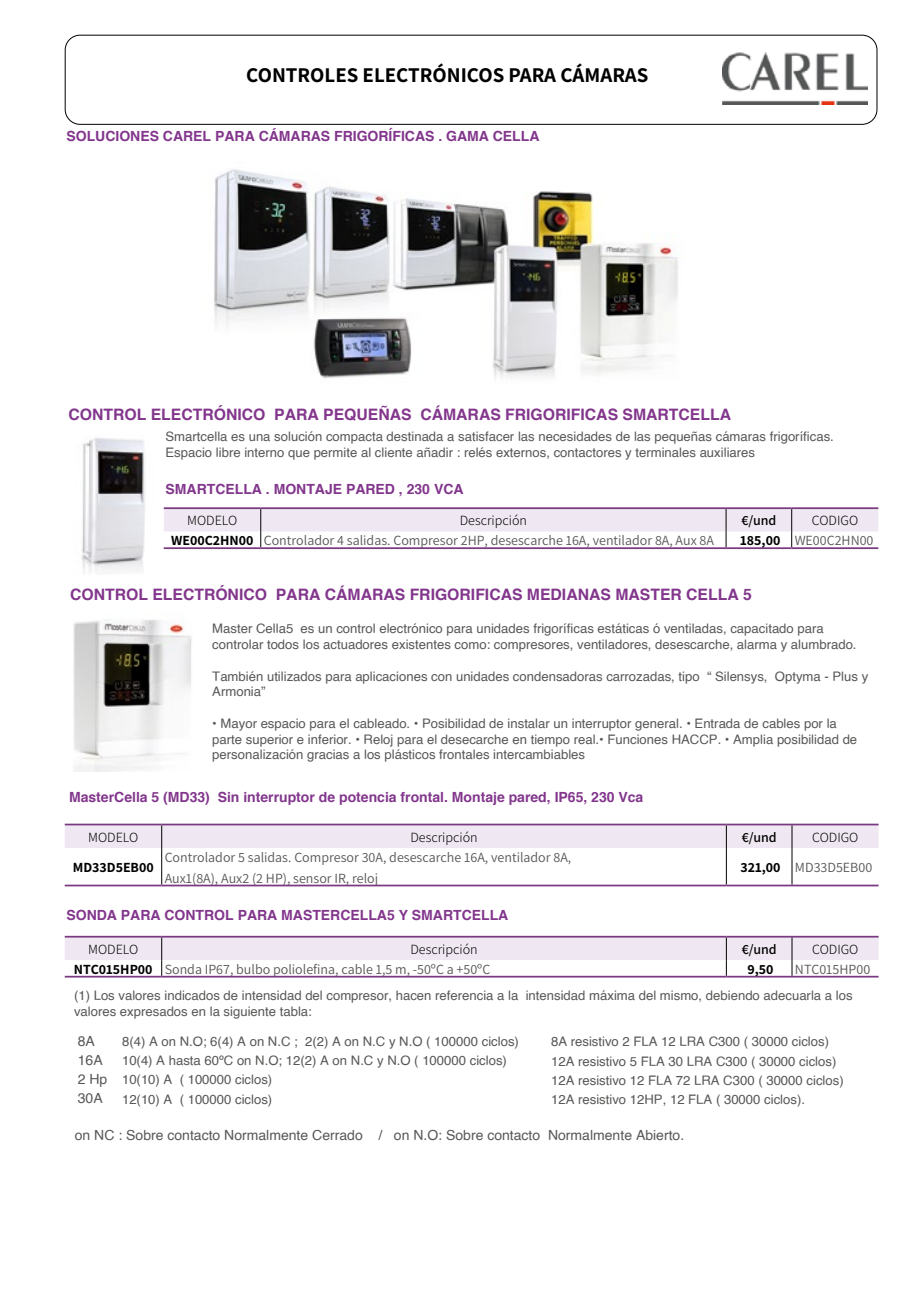
<style>
.page{position:relative;width:918px;height:1315px;background:#fff}
.page>*{position:absolute;margin:0;border:0;box-sizing:border-box;transform-origin:0 0}
.t1{font:700 21px "Assistant";color:#000}
.t2{font:700 15.75px "Helvetica";color:#82368c}
.t3{font:14px/21px "Assistant";color:#575756}
.t4{font:700 14px "Helvetica";color:#82368c}
.t5{font:14px/19.2px "Helvetica";color:#575756}
.t6{font:300 14px "Assistant";color:#000}
.t7{font:600 14px "Assistant";color:#000}
.t8{font:700 14px "Assistant";color:#000}
.t9{font:13.12px/15.8px "Helvetica";color:#575756}
.s1{font-weight:700;color:#000}
</style>
<div class="page">
<div style="left:65px;top:35px;width:812px;height:90px;border:1px solid #000;border-radius:15px"></div>
<img style="left:722px;top:53px;width:145px;height:52px">
<img style="left:214px;top:169px;width:464px;height:210px">
<img style="left:81px;top:437px;width:64px;height:137px">
<hr style="left:164px;top:507px;width:97px;height:2px;background:#7a3a81">
<hr style="left:261px;top:507px;width:465px;height:2px;background:#7a3a81">
<hr style="left:726px;top:507px;width:65px;height:2px;background:#7a3a81">
<hr style="left:791px;top:507px;width:87px;height:2px;background:#7a3a81">
<svg style="left:164px;top:508px;width:714px;height:39px"></svg>
<hr style="left:164px;top:547px;width:97px;height:2px;background:#7a3a81">
<hr style="left:261px;top:547px;width:465px;height:2px;background:#7a3a81">
<hr style="left:726px;top:547px;width:65px;height:2px;background:#7a3a81">
<hr style="left:791px;top:547px;width:87px;height:2px;background:#7a3a81">
<img style="left:73px;top:620px;width:119px;height:151px">
<hr style="left:65px;top:823px;width:97px;height:2px;background:#7a3a81">
<hr style="left:162px;top:823px;width:564px;height:2px;background:#7a3a81">
<hr style="left:726px;top:823px;width:66px;height:2px;background:#7a3a81">
<hr style="left:792px;top:823px;width:86px;height:2px;background:#7a3a81">
<svg style="left:65px;top:824px;width:813px;height:60px"></svg>
<hr style="left:65px;top:884px;width:97px;height:2px;background:#7a3a81">
<hr style="left:162px;top:884px;width:564px;height:2px;background:#7a3a81">
<hr style="left:726px;top:884px;width:66px;height:2px;background:#7a3a81">
<hr style="left:792px;top:884px;width:86px;height:2px;background:#7a3a81">
<svg style="left:65px;top:936px;width:813px;height:39px"></svg>
<hr style="left:65px;top:975px;width:97px;height:2px;background:#7a3a81">
<hr style="left:162px;top:975px;width:564px;height:2px;background:#7a3a81">
<hr style="left:726px;top:975px;width:66px;height:2px;background:#7a3a81">
<hr style="left:792px;top:975px;width:86px;height:2px;background:#7a3a81">
<h1 class="t1" style="left:246px;top:61px;width:404px">CONTROLES ELECTRÓNICOS PARA CÁMARAS</h1>
<p class="t4" style="left:66px;top:125px;width:474px">SOLUCIONES CAREL PARA CÁMARAS FRIGORÍFICAS . GAMA CELLA</p>
<p class="t2" style="left:68px;top:402px;width:664px">CONTROL ELECTRÓNICO PARA PEQUEÑAS CÁMARAS FRIGORIFICAS SMARTCELLA</p>
<p class="t9" style="left:166px;top:429px;width:670px">Smartcella es una solución compacta destinada a satisfacer las necesidades de las pequeñas cámaras frigoríficas.<br>Espacio libre interno que permite al cliente añadir : relés externos, contactores y terminales auxiliares</p>
<p class="t4" style="left:166px;top:477px;width:299px">SMARTCELLA . MONTAJE PARED , 230 VCA</p>
<p class="t6" style="left:187px;top:511px;width:52px">MODELO</p>
<p class="t6" style="left:460px;top:511px;width:69px">Descripción</p>
<p class="t7" style="left:741px;top:511px;width:36px">€/und</p>
<p class="t6" style="left:812px;top:511px;width:48px">CODIGO</p>
<p class="t3" style="left:171px;top:529px;width:544px"><span class="s1">WE00C2HN00</span> Controlador 4 salidas. Compresor 2HP, desescarche 16A, ventilador 8A, Aux 8A</p>
<p class="t3" style="left:740px;top:529px;width:135px"><span class="s1">185,00</span> WE00C2HN00</p>
<p class="t2" style="left:70px;top:582px;width:683px">CONTROL ELECTRÓNICO PARA CÁMARAS FRIGORIFICAS MEDIANAS MASTER CELLA 5</p>
<p class="t9" style="left:212px;top:621px;width:646px">Master Cella5 es un control electrónico para unidades frigoríficas estáticas ó ventiladas, capacitado para controlar todos los actuadores existentes como: compresores, ventiladores, desescarche, alarma y alumbrado.</p>
<p class="t9" style="left:212px;top:668px;width:657px">También utilizados para aplicaciones con unidades condensadoras carrozadas, tipo “ Silensys, Optyma - Plus y<br>Armonia”</p>
<p class="t9" style="left:212px;top:716px;width:646px">• Mayor espacio para el cableado. • Posibilidad de instalar un interruptor general. • Entrada de cables por la parte superior e inferior. • Reloj para el desecarche en tiempo real.• Funciones HACCP. • Amplia posibilidad de personalización gracias a los plásticos frontales intercambiables</p>
<p class="t4" style="left:69px;top:785px;width:576px">MasterCella 5 (MD33) Sin interruptor de potencia frontal. Montaje pared, IP65, 230 Vca</p>
<p class="t6" style="left:88px;top:827px;width:52px">MODELO</p>
<p class="t6" style="left:410px;top:827px;width:69px">Descripción</p>
<p class="t7" style="left:741px;top:827px;width:36px">€/und</p>
<p class="t6" style="left:812px;top:827px;width:48px">CODIGO</p>
<p class="t8" style="left:73px;top:857px;width:82px">MD33D5EB00</p>
<p class="t3" style="left:165px;top:845px;width:408px">Controlador 5 salidas. Compresor 30A, desescarche 16A, ventilador 8A,<br>Aux1(8A), Aux2 (2 HP), sensor IR, reloj</p>
<p class="t3" style="left:740px;top:856px;width:133px"><span class="s1">321,00</span> MD33D5EB00</p>
<p class="t4" style="left:66px;top:904px;width:443px">SONDA PARA CONTROL PARA MASTERCELLA5 Y SMARTCELLA</p>
<p class="t6" style="left:88px;top:939px;width:52px">MODELO</p>
<p class="t6" style="left:410px;top:939px;width:69px">Descripción</p>
<p class="t7" style="left:741px;top:939px;width:36px">€/und</p>
<p class="t6" style="left:812px;top:939px;width:48px">CODIGO</p>
<p class="t3" style="left:74px;top:958px;width:418px"><span class="s1">NTC015HP00</span> Sonda IP67, bulbo poliolefina, cable 1,5 m, -50ºC a +50ºC</p>
<p class="t8" style="left:747px;top:959px;width:28px">9,50</p>
<p class="t3" style="left:795px;top:958px;width:77px">NTC015HP00</p>
<p class="t9" style="left:74px;top:987px;width:780px">(1) Los valores indicados de intensidad del compresor, hacen referencia a la intensidad máxima del mismo, debiendo adecuarla a los valores expresados en la siguiente tabla:</p>
<p class="t5" style="left:78px;top:1031px;width:31px">8A<br>16A<br>2 Hp<br>30A</p>
<p class="t9" style="left:122px;top:1032px;width:398px;line-height:19.2px">8(4) A on N.O; 6(4) A on N.C ; 2(2) A on N.C y N.O ( 100000 ciclos)<br>10(4) A hasta 60ºC on N.O; 12(2) A on N.C y N.O ( 100000 ciclos)<br>10(10) A ( 100000 ciclos)<br>12(10) A ( 100000 ciclos)</p>
<p class="t9" style="left:551px;top:1032px;width:294px;line-height:19.2px">8A resistivo 2 FLA 12 LRA C300 ( 30000 ciclos)<br>12A resistivo 5 FLA 30 LRA C300 ( 30000 ciclos)<br>12A resistivo 12 FLA 72 LRA C300 ( 30000 ciclos)<br>12A resistivo 12HP, 12 FLA ( 30000 ciclos).</p>
<p class="t5" style="left:75px;top:1126px;width:611px">on NC : Sobre contacto Normalmente Cerrado / on N.O: Sobre contacto Normalmente Abierto.</p>
</div>
